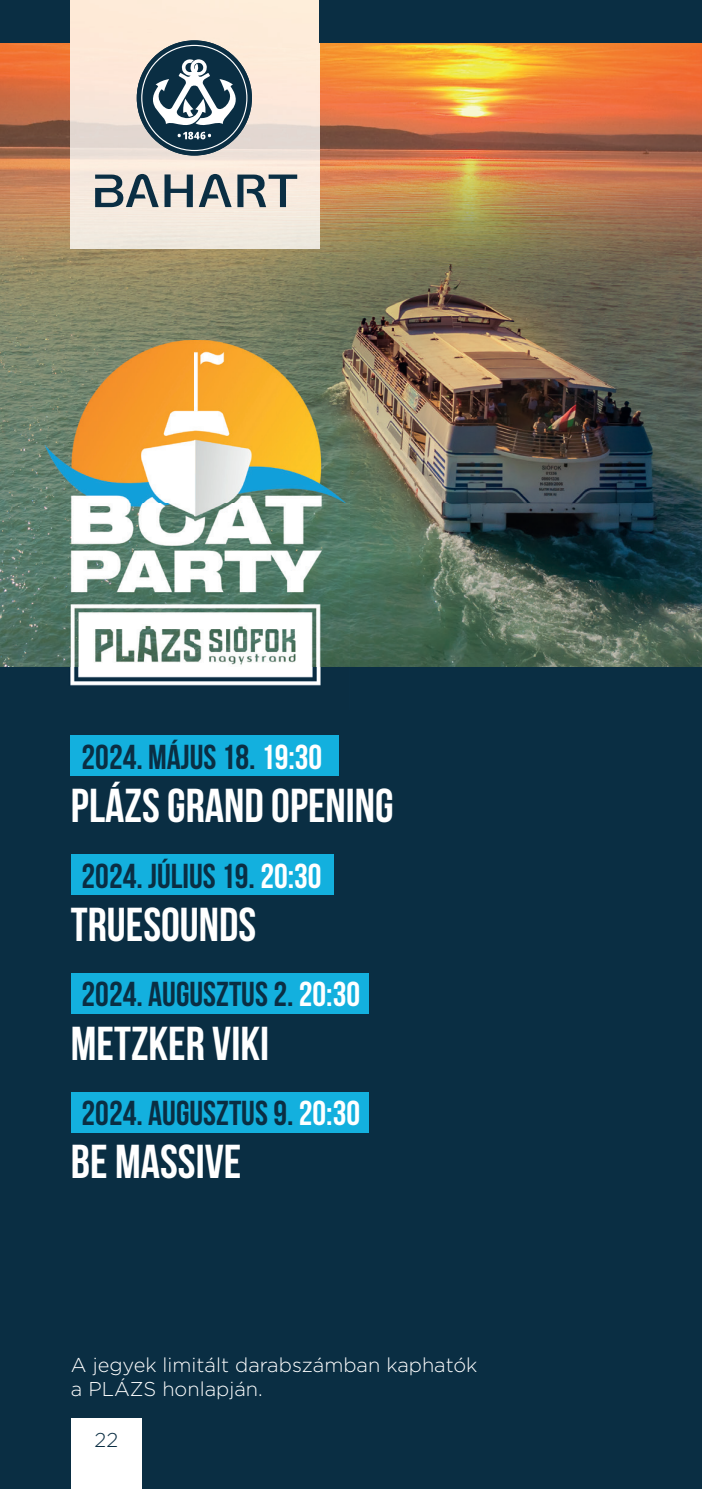
<style>
.page{position:relative;width:702px;height:1489px;background:#fff}
.page>*{position:absolute;margin:0;border:0;box-sizing:border-box;transform-origin:0 0}
.t1{font:700 47.5px "Bebas Neue";color:#fff}
.t2{font:700 34.5px "Bebas Neue";color:#0a2e43}
.t3{font:300 20px/24px "Gotham";color:#fff}
.t4{font:300 20px "Gotham";color:#0a2e43}
.s1{color:#fff}
</style>
<div class="page">
<img style="left:0;top:43px;width:702px;height:625px">
<div style="left:0;top:668px;width:702px;height:820px;background:#0a2e43"></div>
<img style="left:41px;top:340px;width:308px;height:346px">
<div style="left:71px;top:735px;width:268px;height:41px;background:#13b0de"></div>
<div style="left:71px;top:854px;width:262px;height:41px;background:#13b0de"></div>
<div style="left:71px;top:973px;width:298px;height:40px;background:#13b0de"></div>
<div style="left:71px;top:1091px;width:298px;height:41px;background:#13b0de"></div>
<div style="left:71px;top:1417px;width:71px;height:71px;background:#fff"></div>
<div style="left:0;top:0;width:71px;height:43px;background:#0a2e43"></div>
<img style="left:71px;top:0;width:248px;height:248px">
<div style="left:137px;top:40px;width:115px;height:115px;background:#0a2e43;border-radius:50%"></div>
<svg style="left:95px;top:174px;width:98px;height:33px;background:#91989b"></svg>
<svg style="left:199px;top:174px;width:98px;height:33px;background:#9fa3a4"></svg>
<svg style="left:141px;top:45px;width:106px;height:106px"></svg>
<div style="left:319px;top:0;width:383px;height:43px;background:#0a2e43"></div>
<p class="t2" style="left:82px;top:738px;width:242px">2024. MÁJUS 18. <span class="s1">19:30</span></p>
<h1 class="t1" style="left:71px;top:779px;width:324px">PLÁZS GRAND OPENING</h1>
<p class="t2" style="left:82px;top:856px;width:241px">2024. JÚLIUS 19. <span class="s1">20:30</span></p>
<h1 class="t1" style="left:71px;top:898px;width:187px">TRUESOUNDS</h1>
<p class="t2" style="left:82px;top:975px;width:280px">2024. AUGUSZTUS 2. <span class="s1">20:30</span></p>
<h1 class="t1" style="left:71px;top:1016px;width:200px">METZKER VIKI</h1>
<p class="t2" style="left:82px;top:1094px;width:280px">2024. AUGUSZTUS 9. <span class="s1">20:30</span></p>
<h1 class="t1" style="left:71px;top:1135px;width:172px">BE MASSIVE</h1>
<p class="t3" style="left:71px;top:1352px;width:408px">A jegyek limitált darabszámban kaphatók a PLÁZS honlapján.</p>
<p class="t4" style="left:94px;top:1427px;width:25px">22</p>
</div>
